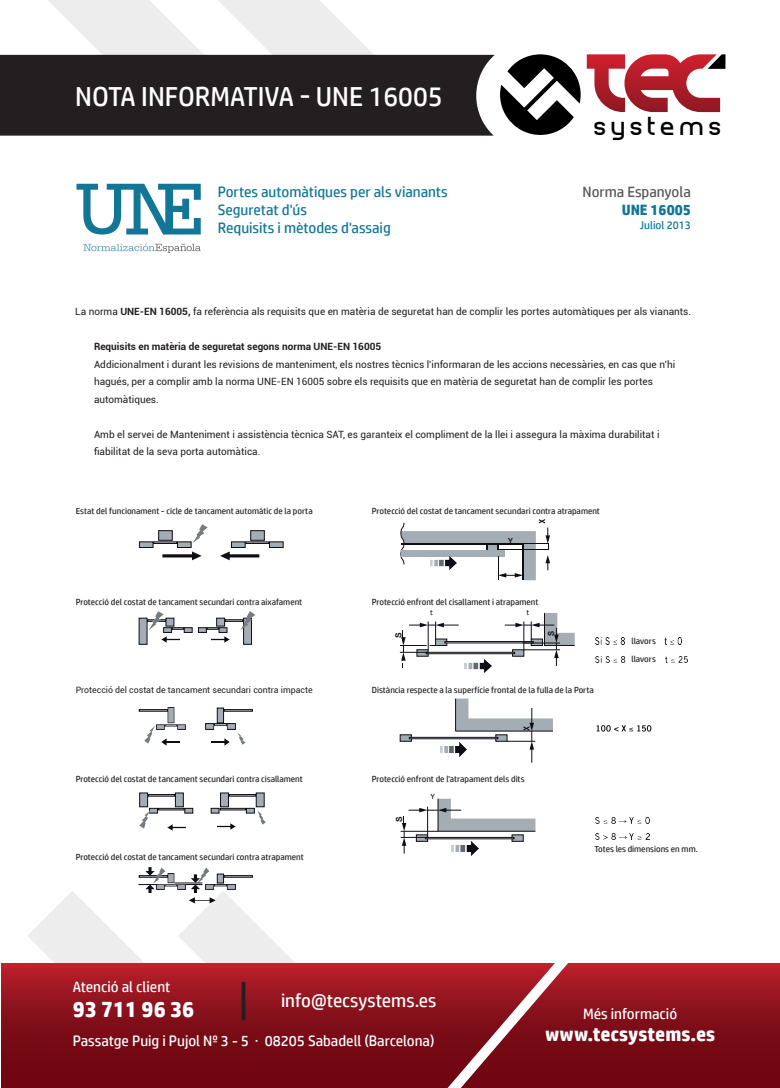
<style>
.page{position:relative;width:780px;height:1088px;background:#fff}
.page>*{position:absolute;margin:0;border:0;box-sizing:border-box;transform-origin:0 0}
.t1{font:27.5px "HP Simplified";color:#fff}
.t2{font:24.75px "Planet Estyle";letter-spacing:.2em;color:#000001}
.t3{font:700 22.5px "HP Simplified";color:#fff}
.t4{font:700 20px "HP Simplified";color:#fff}
.t5{font:18.75px "HP Simplified";color:#fff}
.t6{font:15px "HP Simplified";color:#fff}
.t7{font:15px/18px "HP Simplified";color:#127697}
.t8{font:15px "HP Simplified";color:#57585a}
.t9{font:700 15px "HP Simplified";color:#127697}
.t10{font:11.25px "HP Simplified";color:#127697}
.t11{font:10px/17.5px "Roboto";color:#231f20}
.t12{font:700 10px "Roboto";color:#231f20}
.t13{font:8.75px/18.2px "HP Simplified";color:#231f20}
.t14{font:8.75px "Roboto";color:#231f20}
.t15{font:8.38px "Calibri";color:#16151a}
.t16{font:700 8.38px "Arial";color:#18151a}
.t17{font:700 8.38px "Arial";color:#18151a;scale:.86 1}
.t18{font:8.38px "Calibri";color:#16151a;scale:1.11 1}
.t19{font:700 8.38px "Arial";color:#18151a;scale:.92 1}
.s1{font-weight:700}
</style>
<div class="page">
<svg style="left:18px;top:0;width:380px;height:55px"></svg>
<div style="left:0;top:55px;width:494px;height:81px;background:#231f20"></div>
<svg style="left:28px;top:891px;width:116px;height:72px;fill:#ededed"></svg>
<svg style="left:178px;top:891px;width:117px;height:72px;fill:#ededed"></svg>
<svg style="left:1px;top:963px;width:779px;height:125px;background:#870f1a"></svg>
<svg style="left:241px;top:982px;width:4px;height:38px"></svg>
<svg style="left:410px;top:963px;width:179px;height:125px;background:#90212b"></svg>
<svg style="left:586px;top:54px;width:139px;height:58px"></svg>
<svg style="left:500px;top:54px;width:80px;height:81px"></svg>
<svg style="left:83px;top:244px;width:118px;height:9px"></svg>
<svg style="left:76px;top:184px;width:125px;height:51px"></svg>
<div style="left:139px;top:792px;width:9px;height:15px;background:#a5adb4;border:1px solid #0f0d15"></div>
<svg style="left:149px;top:808px;width:9px;height:5px"></svg>
<div style="left:175px;top:792px;width:9px;height:15px;background:#a5adb4;border:1px solid #0f0d15"></div>
<svg style="left:184px;top:808px;width:9px;height:5px"></svg>
<div style="left:148px;top:794px;width:27px;height:3px;background:#c8ced0;border:1px solid #0f0d15"></div>
<div style="left:158px;top:808px;width:27px;height:2px;background:#c8ced0;border:1px solid #0f0d15"></div>
<img style="left:140px;top:811px;width:11px;height:17px">
<div style="left:444px;top:641px;width:89px;height:2px;background:#fff;border:1px solid #0f0d15"></div>
<div style="left:425px;top:652px;width:90px;height:2px;background:#fff;border:1px solid #0f0d15"></div>
<svg style="left:504px;top:612px;width:71px;height:54px"></svg>
<div style="left:158px;top:530px;width:15px;height:11px;background:#a5adb4;border:1px solid #0f0d15"></div>
<div style="left:139px;top:541px;width:14px;height:7px;background:#a5adb4;border:1px solid #0f0d15"></div>
<div style="left:177px;top:541px;width:15px;height:7px;background:#a5adb4;border:1px solid #0f0d15"></div>
<div style="left:153px;top:541px;width:24px;height:3px;background:#c8ced0;border:1px solid #0f0d15"></div>
<svg style="left:162px;top:551px;width:40px;height:9px"></svg>
<img style="left:193px;top:524px;width:15px;height:19px">
<div style="left:250px;top:530px;width:15px;height:11px;background:#a5adb4;border:1px solid #0f0d15"></div>
<div style="left:231px;top:541px;width:15px;height:7px;background:#a5adb4;border:1px solid #0f0d15"></div>
<div style="left:269px;top:541px;width:15px;height:7px;background:#a5adb4;border:1px solid #0f0d15"></div>
<div style="left:245px;top:541px;width:24px;height:3px;background:#c8ced0;border:1px solid #0f0d15"></div>
<svg style="left:220px;top:551px;width:39px;height:9px"></svg>
<div style="left:139px;top:618px;width:8px;height:27px;background:#a5adb4"></div>
<div style="left:165px;top:618px;width:9px;height:9px;background:#a5adb4;border:1px solid #0f0d15"></div>
<svg style="left:163px;top:627px;width:9px;height:6px"></svg>
<svg style="left:184px;top:627px;width:9px;height:6px"></svg>
<svg style="left:172px;top:627px;width:12px;height:3px"></svg>
<div style="left:147px;top:619px;width:19px;height:3px;background:#c8ced0;border:1px solid #0f0d15"></div>
<img style="left:161px;top:636px;width:18px;height:7px">
<img style="left:148px;top:612px;width:16px;height:19px">
<div style="left:243px;top:618px;width:9px;height:27px;background:#a5adb4;border:1px solid #0f0d15"></div>
<div style="left:217px;top:618px;width:8px;height:8px;background:#a5adb4"></div>
<div style="left:216px;top:618px;width:9px;height:9px;border:1px solid #0f0d15"></div>
<svg style="left:218px;top:627px;width:9px;height:6px"></svg>
<svg style="left:198px;top:627px;width:9px;height:6px"></svg>
<svg style="left:206px;top:627px;width:13px;height:3px"></svg>
<div style="left:225px;top:619px;width:18px;height:3px;background:#c8ced0;border:1px solid #0f0d15"></div>
<img style="left:211px;top:636px;width:18px;height:7px">
<svg style="left:240px;top:611px;width:15px;height:19px"></svg>
<img style="left:156px;top:707px;width:30px;height:22px">
<div style="left:139px;top:709px;width:29px;height:3px;background:#c8ced0;border:1px solid #0f0d15"></div>
<img style="left:145px;top:726px;width:10px;height:18px">
<img style="left:206px;top:724px;width:29px;height:5px">
<div style="left:217px;top:707px;width:7px;height:16px;background:#a5adb4;border:1px solid #0f0d15"></div>
<div style="left:223px;top:709px;width:30px;height:3px;background:#c8ced0;border:1px solid #0f0d15"></div>
<img style="left:237px;top:732px;width:8px;height:13px">
<div style="left:399px;top:734px;width:13px;height:8px;background:#a5adb4;border:1px solid #0f0d15"></div>
<div style="left:409px;top:737px;width:89px;height:2px;background:#fff;border:1px solid #0f0d15"></div>
<img style="left:440px;top:746px;width:14px;height:7px">
<svg style="left:454px;top:698px;width:99px;height:65px"></svg>
<svg style="left:596px;top:725px;width:55px;height:6px"></svg>
<img style="left:595px;top:817px;width:20px;height:7px">
<svg style="left:618px;top:820px;width:8px;height:3px"></svg>
<img style="left:629px;top:817px;width:20px;height:7px">
<img style="left:165px;top:873px;width:10px;height:14px">
<div style="left:139px;top:875px;width:29px;height:3px;background:#c8ced0;border:1px solid #0f0d15"></div>
<svg style="left:138px;top:867px;width:27px;height:26px"></svg>
<img style="left:216px;top:884px;width:19px;height:6px">
<div style="left:217px;top:873px;width:7px;height:10px;background:#a5adb4;border:1px solid #0f0d15"></div>
<div style="left:223px;top:875px;width:30px;height:3px;background:#c8ced0;border:1px solid #0f0d15"></div>
<svg style="left:175px;top:867px;width:41px;height:36px"></svg>
<img style="left:595px;top:833px;width:21px;height:7px">
<img style="left:630px;top:833px;width:19px;height:7px">
<img style="left:595px;top:638px;width:86px;height:6px">
<img style="left:465px;top:660px;width:26px;height:13px">
<img style="left:595px;top:656px;width:92px;height:6px">
<img style="left:168px;top:825px;width:18px;height:6px">
<img style="left:162px;top:739px;width:18px;height:6px">
<img style="left:212px;top:739px;width:17px;height:6px">
<img style="left:218px;top:823px;width:18px;height:6px">
<div style="left:256px;top:792px;width:9px;height:15px;background:#a5adb4;border:1px solid #0f0d15"></div>
<svg style="left:246px;top:808px;width:9px;height:5px"></svg>
<div style="left:220px;top:792px;width:9px;height:15px;background:#a5adb4;border:1px solid #0f0d15"></div>
<svg style="left:210px;top:808px;width:9px;height:5px"></svg>
<div style="left:220px;top:808px;width:26px;height:2px;background:#c8ced0;border:1px solid #0f0d15"></div>
<div style="left:228px;top:794px;width:28px;height:3px;background:#c8ced0;border:1px solid #0f0d15"></div>
<svg style="left:257px;top:811px;width:9px;height:13px"></svg>
<svg style="left:400px;top:519px;width:150px;height:61px"></svg>
<svg style="left:400px;top:621px;width:58px;height:47px"></svg>
<svg style="left:400px;top:798px;width:136px;height:55px"></svg>
<div style="left:627px;top:637px;width:34px;height:9px;background:#fff"></div>
<div style="left:627px;top:656px;width:34px;height:8px;background:#fff"></div>
<h1 class="t1" style="left:75px;top:81px;width:369px">NOTA INFORMATIVA - UNE 16005</h1>
<h2 class="t2" style="left:594px;top:110px;width:129px">systems</h2>
<h3 class="t7" style="left:218px;top:183px;width:231px">Portes automàtiques per als vianants<br>Seguretat d'ús<br>Requisits i mètodes d'assaig</h3>
<h3 class="t8" style="left:582px;top:183px;width:110px">Norma Espanyola</h3>
<h3 class="t9" style="left:621px;top:201px;width:71px">UNE 16005</h3>
<p class="t10" style="left:640px;top:218px;width:52px">Juliol 2013</p>
<p class="t11" style="left:75px;top:302px;width:617px">La norma <span class="s1">UNE-EN 16005,</span> fa referència als requisits que en matèria de seguretat han de complir les portes automàtiques per als vianants.</p>
<p class="t12" style="left:94px;top:340px;width:289px">Requisits en matèria de seguretat segons norma UNE-EN 16005</p>
<p class="t11" style="left:94px;top:355px;width:583px">Addicionalment i durant les revisions de manteniment, els nostres tècnics l'informaran de les accions necessàries, en cas que n'hi hagués, per a complir amb la norma UNE-EN 16005 sobre els requisits que en matèria de seguretat han de complir les portes automàtiques.</p>
<p class="t11" style="left:94px;top:425px;width:567px">Amb el servei de Manteniment i assistència tècnica SAT, es garanteix el compliment de la llei i assegura la màxima durabilitat i fiabilitat de la seva porta automàtica.</p>
<p class="t13" style="left:76px;top:502px;width:238px">Estat del funcionament - cicle de tancament automàtic de la porta</p>
<p class="t13" style="left:372px;top:502px;width:230px">Protecció del costat de tancament secundari contra atrapament</p>
<p class="t17" style="left:508px;top:535px;width:7px">Y</p>
<p class="t13" style="left:76px;top:593px;width:228px">Protecció del costat de tancament secundari contra aixafament</p>
<p class="t13" style="left:372px;top:593px;width:168px">Protecció enfront del cisallament i atrapament</p>
<p class="t15" style="left:430px;top:606px;width:4px">t</p>
<p class="t15" style="left:526px;top:606px;width:4px">t</p>
<p class="t16" style="left:393px;top:638px;width:7px;rotate:-90deg">S</p>
<p class="t19" style="left:545px;top:636px;width:7px;rotate:-90deg">S</p>
<p class="t13" style="left:631px;top:632px;width:26px">llavors llavors</p>
<p class="t14" style="left:76px;top:684px;width:238px">Protecció del costat de tancament secundari contra impacte</p>
<p class="t13" style="left:372px;top:681px;width:223px">Distància respecte a la superfície frontal de la fulla de la Porta</p>
<p class="t13" style="left:76px;top:770px;width:229px">Protecció del costat de tancament secundari contra cisallament</p>
<p class="t13" style="left:372px;top:770px;width:154px">Protecció enfront de l'atrapament dels dits</p>
<p class="t18" style="left:430px;top:790px;width:6px">Y</p>
<p class="t16" style="left:393px;top:821px;width:7px;rotate:-90deg">S</p>
<p class="t13" style="left:76px;top:847px;width:230px">Protecció del costat de tancament secundari contra atrapament</p>
<p class="t13" style="left:594px;top:840px;width:105px">Totes les dimensions en mm.</p>
<h3 class="t6" style="left:73px;top:978px;width:99px">Atenció al client</h3>
<h3 class="t3" style="left:73px;top:996px;width:123px">93 711 96 36</h3>
<h3 class="t5" style="left:281px;top:989px;width:157px">info@tecsystems.es</h3>
<h3 class="t6" style="left:73px;top:1032px;width:363px">Passatge Puig i Pujol Nº 3 - 5 · 08205 Sabadell (Barcelona)</h3>
<h3 class="t6" style="left:583px;top:1005px;width:96px">Més informació</h3>
<h3 class="t4" style="left:545px;top:1023px;width:172px">www.tecsystems.es</h3>
</div>
